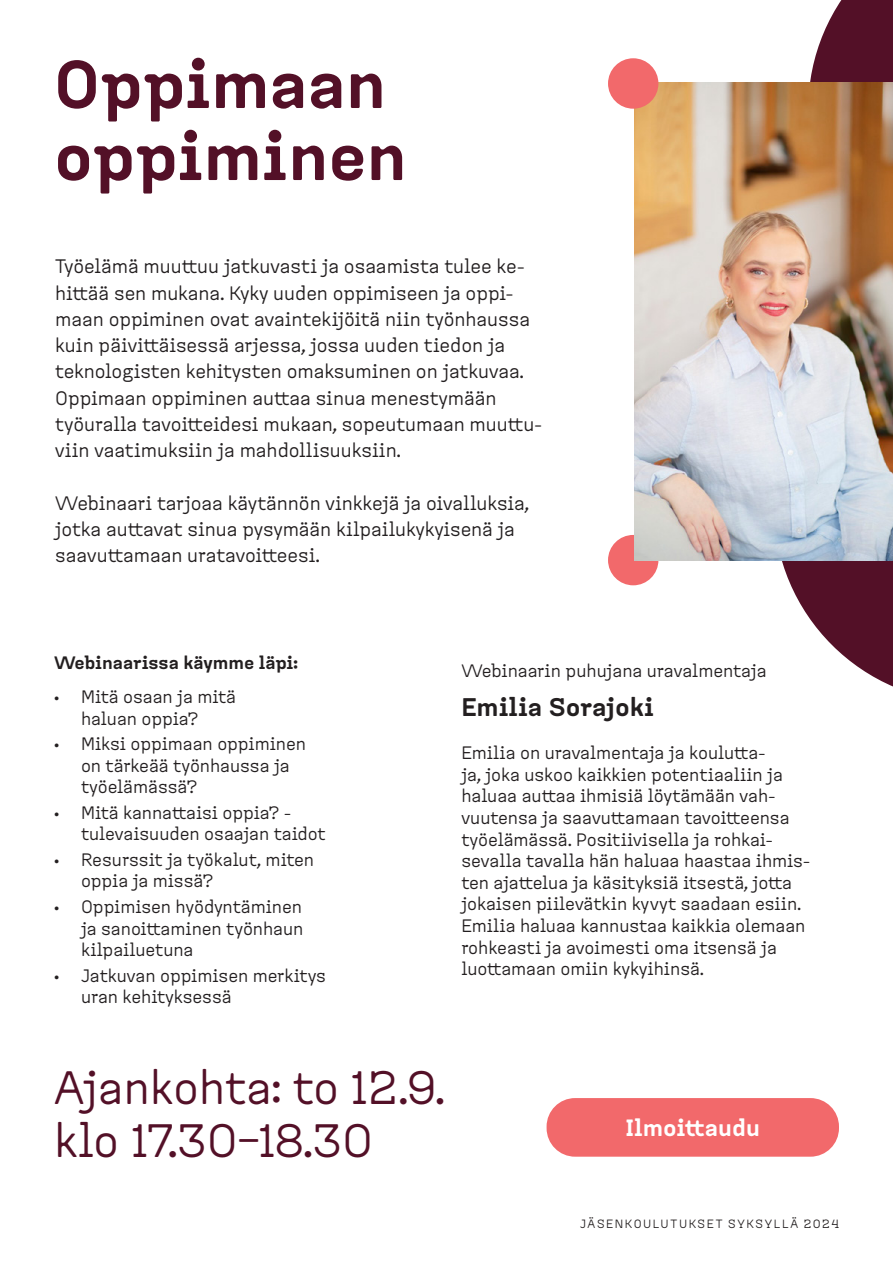
<style>
.page{position:relative;width:893px;height:1263px;background:#fff}
.page>*{position:absolute;margin:0;border:0;box-sizing:border-box;transform-origin:0 0}
.t1{font:700 67.5px/72px "Pro";color:#531027}
.t2{font:46.8px/52.7px "Pro";color:#531027}
.t3{font:700 25.5px "Pro";letter-spacing:-.005em;color:#231f20}
.t4{font:700 23.55px "Pro";color:#fff}
.t5{font:19.5px/26.2px "Pro";color:#231f20}
.t6{font:18px/21.6px "Pro";color:#231f20}
.t7{font:700 18px "Pro";color:#231f20}
.t8{font:12px "Pro";letter-spacing:.125em;color:#231f20}
</style>
<div class="page">
<div style="left:608px;top:535px;width:50px;height:50px;background:#f2696b;border-radius:50%"></div>
<svg style="left:774px;top:560px;width:119px;height:127px;fill:#531027"></svg>
<svg style="left:810px;top:0;width:83px;height:82px;background:#6c3346"></svg>
<img style="left:635px;top:82px;width:258px;height:478px">
<div style="left:608px;top:58px;width:50px;height:51px;background:#f2696b;border-radius:50%"></div>
<div style="left:547px;top:1098px;width:292px;height:59px;background:#f2696b;border-radius:29px"></div>
<h1 class="t1" style="left:54px;top:49px;width:354px">Oppimaan oppiminen</h1>
<p class="t5" style="left:55px;top:253px;width:488px">Työelämä muuttuu jatkuvasti ja osaamista tulee ke&shy;hittää sen mukana. Kyky uuden oppimiseen ja oppi&shy;maan oppiminen ovat avaintekijöitä niin työnhaussa kuin päivittäisessä arjessa, jossa uuden tiedon ja teknologisten kehitysten omaksuminen on jatkuvaa.<br>Oppimaan oppiminen auttaa sinua menestymään työuralla tavoitteidesi mukaan, sopeutumaan muuttu&shy;viin vaatimuksiin ja mahdollisuuksiin.</p>
<p class="t5" style="left:55px;top:489px;width:475px">Webinaari tarjoaa käytännön vinkkejä ja oivalluksia, jotka auttavat sinua pysymään kilpailukykyisenä ja saavuttamaan uratavoitteesi.</p>
<p class="t7" style="left:54px;top:651px;width:246px">Webinaarissa käymme läpi:</p>
<p class="t6" style="left:54px;top:686px;width:184px;text-align:center">• Mitä osaan ja mitä haluan oppia?</p>
<p class="t6" style="left:81px;top:733px;width:226px;text-indent:-27px">• Miksi oppimaan oppiminen on tärkeää työnhaussa ja työelämässä?</p>
<p class="t6" style="left:81px;top:801px;width:246px;text-indent:-27px">• Mitä kannattaisi oppia? - tulevaisuuden osaajan taidot</p>
<p class="t6" style="left:81px;top:849px;width:235px;text-indent:-27px">• Resurssit ja työkalut, miten oppia ja missä?</p>
<p class="t6" style="left:81px;top:896px;width:224px;text-align:justify;text-indent:-27px">• Oppimisen hyödyntäminen ja sanoittaminen työnhaun kilpailuetuna</p>
<p class="t6" style="left:81px;top:964px;width:247px;text-indent:-27px">• Jatkuvan oppimisen merkitys uran kehityksessä</p>
<p class="t6" style="left:461px;top:660px;width:307px">Webinaarin puhujana uravalmentaja</p>
<h3 class="t3" style="left:461px;top:690px;width:194px">Emilia Sorajoki</h3>
<p class="t6" style="left:461px;top:742px;width:350px">Emilia on uravalmentaja ja koulutta-<br>ja, joka uskoo kaikkien potentiaaliin ja haluaa auttaa ihmisiä löytämään vah&shy;vuutensa ja saavuttamaan tavoitteensa työelämässä. Positiivisella ja rohkai&shy;sevalla tavalla hän haluaa haastaa ihmis&shy;ten ajattelua ja käsityksiä itsestä, jotta jokaisen piilevätkin kyvyt saadaan esiin.<br>Emilia haluaa kannustaa kaikkia olemaan rohkeasti ja avoimesti oma itsensä ja luottamaan omiin kykyihinsä.</p>
<h2 class="t2" style="left:54px;top:1061px;width:392px">Ajankohta: to 12.9. klo 17.30–18.30</h2>
<h3 class="t4" style="left:625px;top:1113px;width:136px">Ilmoittaudu</h3>
<p class="t8" style="left:580px;top:1216px;width:260px">JÄSENKOULUTUKSET SYKSYLLÄ 2024</p>
</div>
